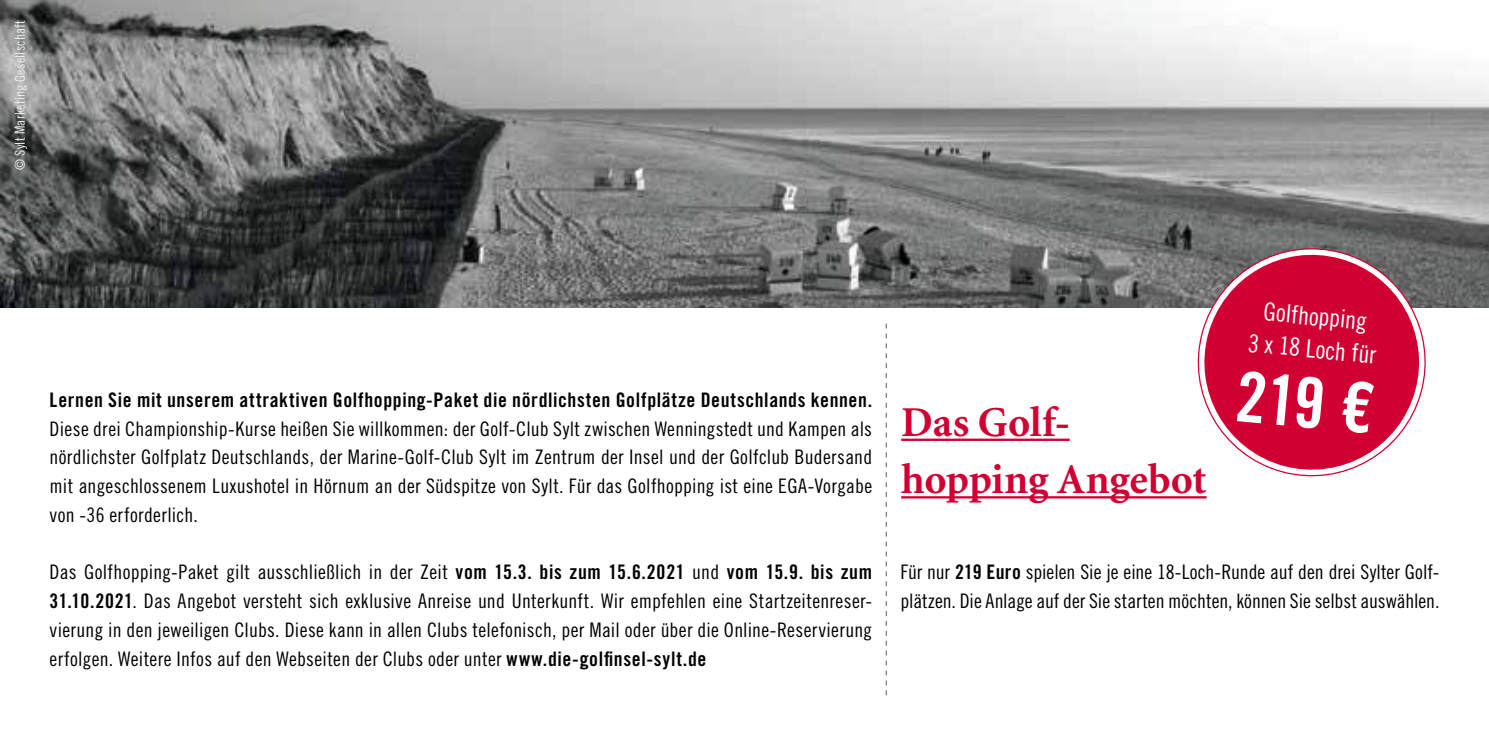
<style>
.page{position:relative;width:1489px;height:745px;background:#fff}
.page>*{position:absolute;margin:0;border:0;box-sizing:border-box;transform-origin:0 0}
.t1{font:69.5px "Trade Gothic LT Bold Cond Twenty";color:#fff}
.t2{font:700 42.5px/57.5px "Minion";letter-spacing:-.005em;color:#d00032}
.t3{font:25px/32.5px "Trade Gothic LT Cond Eighteen";color:#fff;text-align:center}
.t4{font:20px/28.8px "Trade Gothic LT Cond Eighteen";letter-spacing:.005em;color:#000;text-align:justify}
.t5{font:20px "Trade Gothic LT Bold Cond Twenty";letter-spacing:.03em;color:#000}
.t6{font:13.75px "Trade Gothic LT Cond Eighteen";letter-spacing:.015em;color:#eceded}
.s1{font-family:"Trade Gothic LT Bold Cond Twenty"}
</style>
<div class="page">
<img style="left:1px;top:0;width:1487px;height:307px">
<svg style="left:1184px;top:235px;width:254px;height:73px;background:#686a69"></svg>
<svg style="left:1192px;top:243px;width:238px;height:234px;fill:#d00032"></svg>
<hr style="left:901px;top:438px;width:168px;height:2px;background:#d00032">
<hr style="left:901px;top:496px;width:305px;height:2px;background:#d00032">
<svg style="left:885px;top:323px;width:1px;height:371px"></svg>
<img style="left:0;top:0;width:1px;height:307px">
<p class="t6" style="left:12px;top:170px;width:152px;rotate:-90deg">© Sylt Marketing Gesellschaft</p>
<p class="t5" style="left:50px;top:387px;width:824px">Lernen Sie mit unserem attraktiven Golfhopping-Paket die nördlichsten Golfplätze Deutschlands kennen.</p>
<p class="t4" style="left:50px;top:413px;width:824px">Diese drei Championship-Kurse heißen Sie willkommen: der Golf-Club Sylt zwischen Wenningstedt und Kampen als nördlichster Golfplatz Deutschlands, der Marine-Golf-Club Sylt im Zentrum der Insel und der Golfclub Budersand mit angeschlossenem Luxushotel in Hörnum an der Südspitze von Sylt. Für das Golfhopping ist eine EGA-Vorgabe von -36 erforderlich.</p>
<h2 class="t2" style="left:901px;top:394px;width:307px">Das Golf&shy;hopping Angebot</h2>
<p class="t3" style="left:1252px;top:294px;width:130px;rotate:5deg">Golfhopping<br>3 x 18 Loch für</p>
<h1 class="t1" style="left:1239px;top:354px;width:141px;rotate:5deg">219 €</h1>
<p class="t4" style="left:50px;top:557px;width:824px">Das Golfhopping-Paket gilt ausschließlich in der Zeit <span class="s1">vom 15.3. bis zum 15.6.2021</span> und <span class="s1">vom 15.9. bis zum 31.10.2021</span>. Das Angebot versteht sich exklusive Anreise und Unterkunft. Wir empfehlen eine Startzeitenreser&shy;vierung in den jeweiligen Clubs. Diese kann in allen Clubs telefonisch, per Mail oder über die Online-Reservierung erfolgen. Weitere Infos auf den Webseiten der Clubs oder unter <span class="s1">www.die-golfinsel-sylt.de</span></p>
<p class="t4" style="left:900px;top:557px;width:540px">Für nur <span class="s1">219 Euro</span> spielen Sie je eine 18-Loch-Runde auf den drei Sylter Golf&shy;plätzen. Die Anlage auf der Sie starten möchten, können Sie selbst auswählen.</p>
</div>
